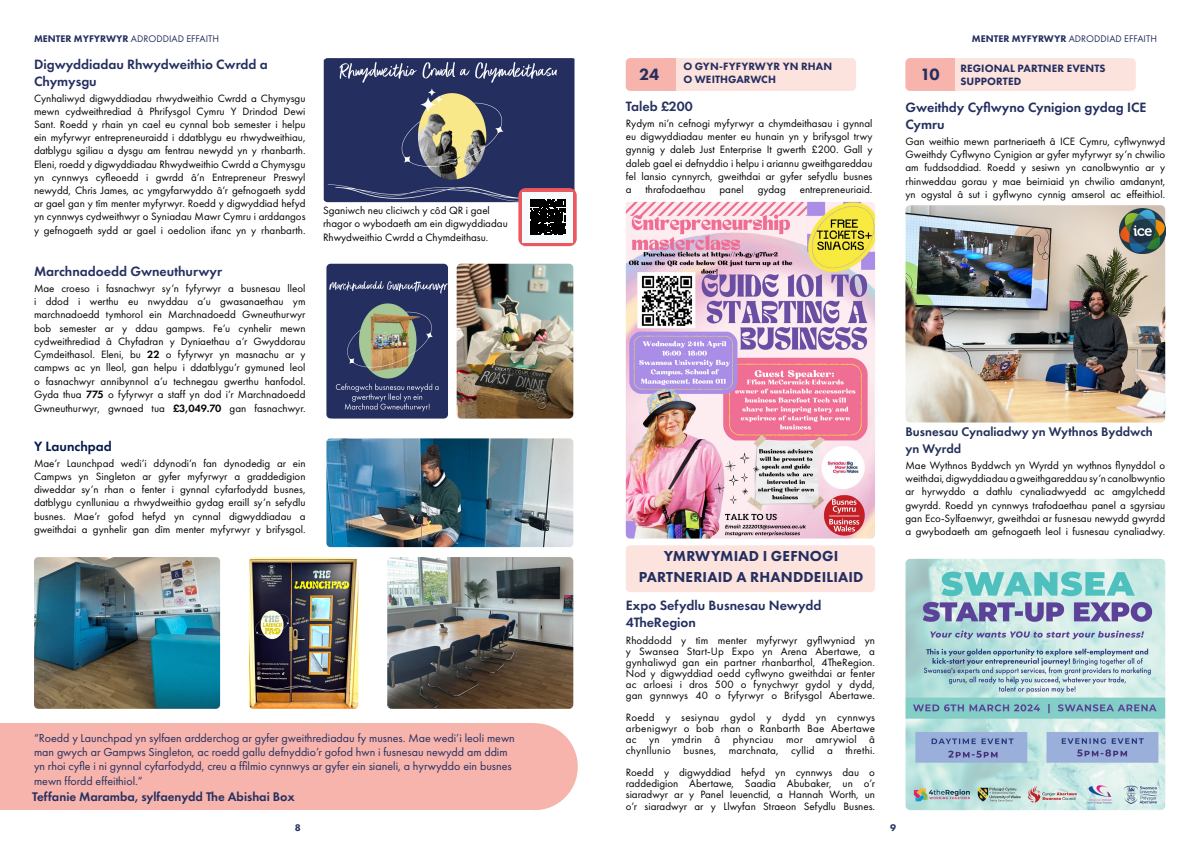
<style>
.page{position:relative;width:1191px;height:842px;background:#fff}
.page>*{position:absolute;margin:0;border:0;box-sizing:border-box;transform-origin:0 0}
.t1{font:800 17px "Futura PT";color:#242f60}
.t2{font:800 15px/21px "Futura PT";letter-spacing:.01em;color:#242f60;text-align:center}
.t3{font:600 14px/16.8px "Futura PT";color:#242f60}
.t4{font:600 14px "Futura PT";color:#001a4a}
.t5{font:600 13px/16.8px "Futura PT";color:#233059}
.t6{font:600 13px "Futura PT";color:#242f60}
.t7{font:12px/14.4px "Futura PT";color:#242f60}
.t8{font:11px/13.2px "Futura PT";color:#000;text-align:justify}
.t9{font:800 11px/13px "Futura PT";letter-spacing:.01em;color:#242f60}
.t10{font:10px "Futura PT";color:#242f60}
.t11{font:800 10px "Futura PT";color:#242f60}
.s1{font-weight:800}
.s2{font-weight:600}
</style>
<div class="page">
<img style="left:626px;top:202px;width:249px;height:336px">
<img style="left:326px;top:264px;width:122px;height:155px">
<img style="left:457px;top:264px;width:116px;height:155px">
<img style="left:905px;top:205px;width:260px;height:217px">
<img style="left:324px;top:58px;width:250px;height:144px">
<svg style="left:518px;top:188px;width:58px;height:58px"></svg>
<div style="left:522px;top:192px;width:50px;height:50px;background:#f6fafc"></div>
<svg style="left:530px;top:199px;width:35px;height:36px"></svg>
<img style="left:326px;top:438px;width:247px;height:109px">
<div style="left:492px;top:723px;width:86px;height:87px;background:#f6b4ad;border-radius:50%"></div>
<div style="left:0;top:723px;width:535px;height:87px;background:#f6b4ad"></div>
<img style="left:387px;top:557px;width:186px;height:152px">
<img style="left:34px;top:557px;width:186px;height:152px">
<img style="left:249px;top:557px;width:109px;height:152px">
<img style="left:905px;top:559px;width:260px;height:251px">
<div style="left:626px;top:58px;width:230px;height:33px;background:#fce3de;border-radius:5px"></div>
<div style="left:626px;top:58px;width:49px;height:33px;background:#f6b4ad;border-radius:5px"></div>
<div style="left:666px;top:58px;width:9px;height:33px;background:#f6b4ad"></div>
<div style="left:905px;top:58px;width:230px;height:33px;background:#fce3de;border-radius:5px"></div>
<div style="left:905px;top:58px;width:49px;height:33px;background:#f6b4ad;border-radius:5px"></div>
<div style="left:945px;top:58px;width:9px;height:33px;background:#f6b4ad"></div>
<img style="left:1120px;top:209px;width:45px;height:45px">
<div style="left:626px;top:545px;width:249px;height:47px;background:#fce3de;border-radius:5px"></div>
<p class="t10" style="left:34px;top:32px;width:186px"><span class="s1">MENTER MYFYRWYR</span> ADRODDIAD EFFAITH</p>
<p class="t10" style="left:972px;top:32px;width:186px"><span class="s1">MENTER MYFYRWYR</span> ADRODDIAD EFFAITH</p>
<p class="t3" style="left:34px;top:56px;width:235px">Digwyddiadau Rhwydweithio Cwrdd a<br>Chymysgu</p>
<p class="t8" style="left:34px;top:91px;width:273px">Cynhaliwyd digwyddiadau rhwydweithio Cwrdd a Chymysgu mewn cydweithrediad â Phrifysgol Cymru Y Drindod Dewi Sant. Roedd y rhain yn cael eu cynnal bob semester i helpu ein myfyrwyr entrepreneuraidd i ddatblygu eu rhwydweithiau, datblygu sgiliau a dysgu am fentrau newydd yn y rhanbarth.<br>Eleni, roedd y digwyddiadau Rhwydweithio Cwrdd a Chymysgu yn cynnwys cyfleoedd i gwrdd â’n Entrepreneur Preswyl newydd, Chris James, ac ymgyfarwyddo â’r gefnogaeth sydd ar gael gan y tîm menter myfyrwyr. Roedd y digwyddiad hefyd yn cynnwys cydweithwyr o Syniadau Mawr Cymru i arddangos y gefnogaeth sydd ar gael i oedolion ifanc yn y rhanbarth.</p>
<p class="t3" style="left:34px;top:263px;width:189px">Marchnadoedd Gwneuthurwyr</p>
<p class="t8" style="left:34px;top:282px;width:273px">Mae croeso i fasnachwyr sy’n fyfyrwyr a busnesau lleol i ddod i werthu eu nwyddau a’u gwasanaethau ym marchnadoedd tymhorol ein Marchnadoedd Gwneuthurwyr bob semester ar y ddau gampws. Fe’u cynhelir mewn cydweithrediad â Chyfadran y Dyniaethau a’r Gwyddorau Cymdeithasol. Eleni, bu <span class="s2">22</span> o fyfyrwyr yn masnachu ar y campws ac yn lleol, gan helpu i ddatblygu’r gymuned leol o fasnachwyr annibynnol a’u technegau gwerthu hanfodol.<br>Gyda thua <span class="s2">775</span> o fyfyrwyr a staff yn dod i’r Marchnadoedd</p>
<p class="t8" style="left:34px;top:402px;width:273px">Gwneuthurwyr, gwnaed tua <span class="s2">£3,049.70</span> gan fasnachwyr.</p>
<p class="t4" style="left:34px;top:437px;width:79px">Y Launchpad</p>
<p class="t8" style="left:34px;top:456px;width:273px">Mae’r Launchpad wedi’i ddynodi’n fan dynodedig ar ein Campws yn Singleton ar gyfer myfyrwyr a graddedigion diweddar sy’n rhan o fenter i gynnal cyfarfodydd busnes, datblygu cynlluniau a rhwydweithio gydag eraill sy’n sefydlu busnes. Mae’r gofod hefyd yn cynnal digwyddiadau a gweithdai a gynhelir gan dîm menter myfyrwyr y brifysgol.</p>
<p class="t8" style="left:323px;top:204px;width:186px;text-align:left">Sganiwch neu cliciwch y côd QR i gael rhagor o wybodaeth am ein digwyddiadau<br>Rhwydweithio Cwrdd a Chymdeithasu.</p>
<p class="t7" style="left:34px;top:730px;width:482px">“Roedd y Launchpad yn sylfaen ardderchog ar gyfer gweithrediadau fy musnes. Mae wedi’i leoli mewn man gwych ar Gampws Singleton, ac roedd gallu defnyddio’r gofod hwn i fusnesau newydd am ddim yn rhoi cyfle i ni gynnal cyfarfodydd, creu a ffilmio cynnwys ar gyfer ein sianeli, a hyrwyddo ein busnes mewn ffordd effeithiol.”</p>
<p class="t6" style="left:32px;top:788px;width:264px">Teffanie Maramba, sylfaenydd The Abishai Box</p>
<h1 class="t1" style="left:639px;top:64px;width:22px">24</h1>
<p class="t9" style="left:683px;top:59px;width:150px">O GYN-FYFYRWYR YN RHAN<br>O WEITHGARWCH</p>
<h1 class="t1" style="left:920px;top:64px;width:21px">10</h1>
<p class="t9" style="left:960px;top:62px;width:147px">REGIONAL PARTNER EVENTS<br>SUPPORTED</p>
<p class="t3" style="left:626px;top:98px;width:69px">Taleb £200</p>
<p class="t8" style="left:626px;top:117px;width:248px">Rydym ni’n cefnogi myfyrwyr a chymdeithasau i gynnal eu digwyddiadau menter eu hunain yn y brifysgol trwy gynnig y daleb Just Enterprise It gwerth £200. Gall y daleb gael ei defnyddio i helpu i ariannu gweithgareddau fel lansio cynnyrch, gweithdai ar gyfer sefydlu busnes a</p>
<p class="t8" style="left:645px;top:183px;width:62px">thrafodaethau</p>
<p class="t8" style="left:719px;top:183px;width:26px">panel</p>
<p class="t8" style="left:757px;top:183px;width:30px">gydag</p>
<p class="t8" style="left:799px;top:183px;width:74px">entrepreneuriaid.</p>
<p class="t3" style="left:905px;top:99px;width:242px">Gweithdy Cyflwyno Cynigion gydag ICE<br>Cymru</p>
<p class="t8" style="left:905px;top:135px;width:261px">Gan weithio mewn partneriaeth â ICE Cymru, cyflwynwyd Gweithdy Cyflwyno Cynigion ar gyfer myfyrwyr sy’n chwilio am fuddsoddiad. Roedd y sesiwn yn canolbwyntio ar y rhinweddau gorau y mae beirniaid yn chwilio amdanynt, yn ogystal â sut i gyflwyno cynnig amserol ac effeithiol.</p>
<h2 class="t2" style="left:638px;top:545px;width:226px">YMRWYMIAD I GEFNOGI<br>PARTNERIAID A RHANDDEILIAID</h2>
<p class="t3" style="left:626px;top:597px;width:197px">Expo Sefydlu Busnesau Newydd<br>4TheRegion</p>
<p class="t8" style="left:626px;top:634px;width:251px;line-height:11px">Rhoddodd y tîm menter myfyrwyr gyflwyniad yn y Swansea Start-Up Expo yn Arena Abertawe, a gynhaliwyd gan ein partner rhanbarthol, 4TheRegion.<br>Nod y digwyddiad oedd cyflwyno gweithdai ar fenter ac arloesi i dros 500 o fynychwyr gydol y dydd, gan gynnwys 40 o fyfyrwyr o Brifysgol Abertawe.</p>
<p class="t8" style="left:626px;top:711px;width:251px;line-height:11px">Roedd y sesiynau gydol y dydd yn cynnwys arbenigwyr o bob rhan o Ranbarth Bae Abertawe ac yn ymdrin â phynciau mor amrywiol â chynllunio busnes, marchnata, cyllid a threthi.</p>
<p class="t8" style="left:626px;top:766px;width:251px;line-height:11px">Roedd y digwyddiad hefyd yn cynnwys dau o raddedigion Abertawe, Saadia Abubaker, un o’r siaradwyr ar y Panel Ieuenctid, a Hannah Worth, un</p>
<p class="t8" style="left:626px;top:799px;width:251px">o’r siaradwyr ar y Llwyfan Straeon Sefydlu Busnes.</p>
<p class="t5" style="left:905px;top:423px;width:249px">Busnesau Cynaliadwy yn Wythnos Byddwch yn Wyrdd</p>
<p class="t8" style="left:905px;top:459px;width:261px">Mae Wythnos Byddwch yn Wyrdd yn wythnos flynyddol o weithdai, digwyddiadau a gweithgareddau sy’n canolbwyntio ar hyrwyddo a dathlu cynaliadwyedd ac amgylchedd gwyrdd. Roedd yn cynnwys trafodaethau panel a sgyrsiau gan Eco-Sylfaenwyr, gweithdai ar fusnesau newydd gwyrdd a gwybodaeth am gefnogaeth leol i fusnesau cynaliadwy.</p>
<p class="t11" style="left:295px;top:821px;width:7px">8</p>
<p class="t11" style="left:890px;top:821px;width:7px">9</p>
</div>
